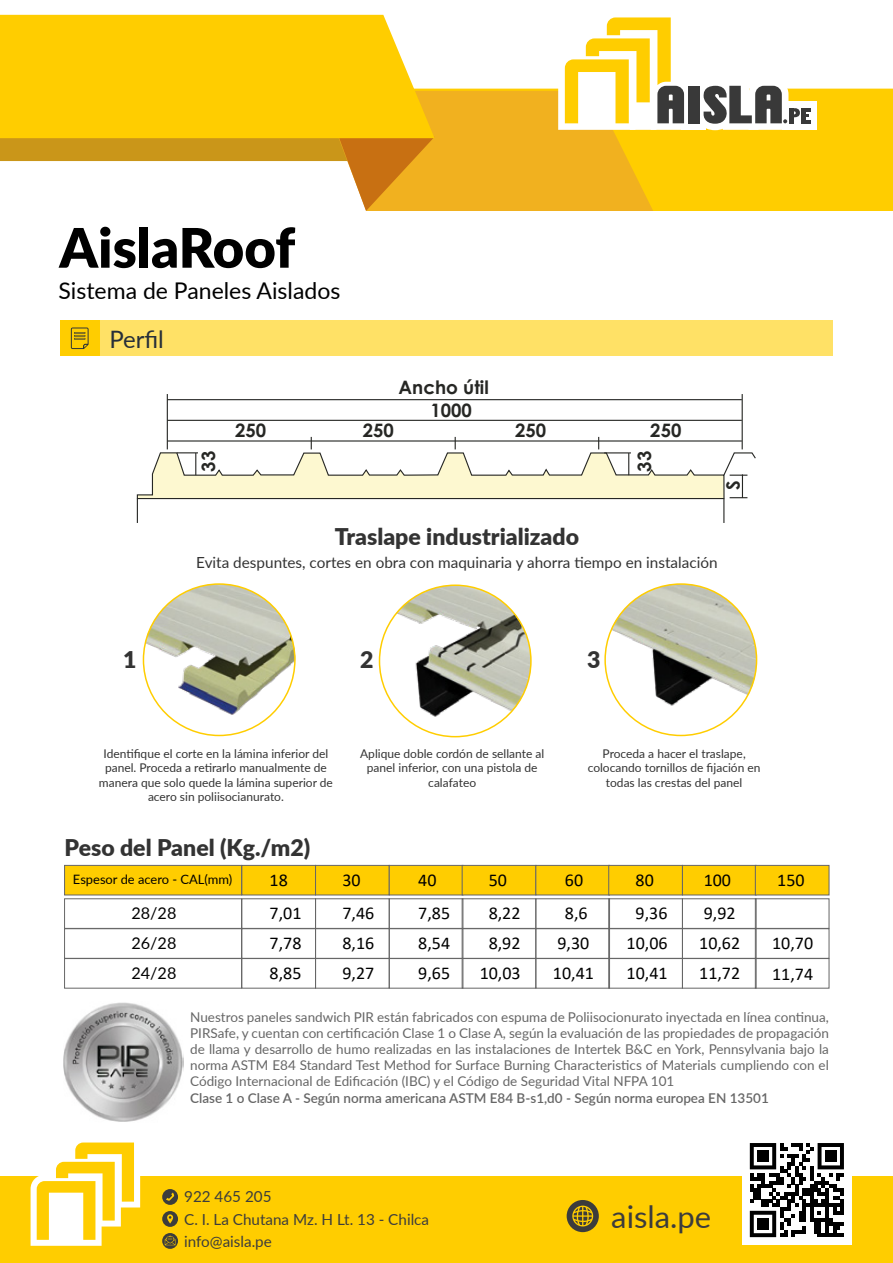
<style>
.page{position:relative;width:893px;height:1263px;background:#fff}
.page>*{position:absolute;margin:0;border:0;box-sizing:border-box;transform-origin:0 0}
.t1{font:900 54.6px "Lato";color:#000}
.t2{font:30.9px "Lato";color:#3c3c3c}
.t3{font:24px "Lato";color:#272f39}
.t4{font:900 22.95px "Lato";color:#333}
.t5{font:22.95px "Lato";color:#000}
.t6{font:700 18.45px/22.5px "Century Gothic";color:#262724}
.t7{font:18px "Calibri";color:#000}
.t8{font:16.2px "Lato";color:#000}
.t9{font:15.3px "Lato";color:#333}
.t10{font:15.3px/22.4px "Lato";color:#3c3c3c}
.t11{font:13.5px/16.2px "Lato";color:#666;text-align:justify}
.t12{font:600 13.5px "Lato";color:#666}
.t13{font:12.9px "Lato";color:#000}
.t14{font:12px/14.4px "Lato";color:#333;text-align:center}
</style>
<div class="page">
<div style="left:435px;top:89px;width:458px;height:122px;background:#ffcd00"></div>
<svg style="left:435px;top:91px;width:218px;height:120px;background:#f2b31c"></svg>
<div style="left:0;top:15px;width:435px;height:122px;background:#ffcd00"></div>
<svg style="left:0;top:137px;width:435px;height:74px"></svg>
<div style="left:681px;top:79px;width:25px;height:51px;background:#fff"></div>
<div style="left:798px;top:101px;width:19px;height:17px;background:#fff"></div>
<div style="left:798px;top:113px;width:19px;height:17px;background:#fff"></div>
<div style="left:688px;top:86px;width:11px;height:37px;background:#393939"></div>
<svg style="left:558px;top:17px;width:133px;height:113px"></svg>
<svg style="left:697px;top:85px;width:113px;height:45px"></svg>
<div style="left:60px;top:320px;width:40px;height:36px;background:#ffcd00"></div>
<div style="left:99px;top:320px;width:734px;height:36px;background:#ffe166"></div>
<svg style="left:71px;top:327px;width:18px;height:22px"></svg>
<hr style="left:167px;top:394px;width:1px;height:55px;background:#262724">
<hr style="left:742px;top:394px;width:1px;height:55px;background:#262724">
<hr style="left:167px;top:399px;width:575px;height:1px;background:#262724">
<hr style="left:167px;top:420px;width:575px;height:1px;background:#262724">
<svg style="left:136px;top:437px;width:620px;height:86px"></svg>
<div style="left:64px;top:865px;width:178px;height:30px;background:#ffcd00;border:1px solid #666"></div>
<div style="left:241px;top:865px;width:75px;height:30px;background:#ffcd00;border:1px solid #666"></div>
<div style="left:315px;top:865px;width:75px;height:30px;background:#ffcd00;border:1px solid #666"></div>
<div style="left:389px;top:865px;width:74px;height:30px;background:#ffcd00;border:1px solid #666"></div>
<div style="left:462px;top:865px;width:74px;height:30px;background:#ffcd00;border:1px solid #666"></div>
<div style="left:535px;top:865px;width:75px;height:30px;background:#ffcd00;border:1px solid #666"></div>
<div style="left:608px;top:865px;width:75px;height:30px;background:#ffcd00;border:1px solid #666"></div>
<div style="left:682px;top:865px;width:74px;height:30px;background:#ffcd00;border:1px solid #666"></div>
<div style="left:755px;top:865px;width:74px;height:30px;background:#ffcd00;border:1px solid #666"></div>
<div style="left:64px;top:898px;width:178px;height:31px;border:1px solid #666"></div>
<div style="left:241px;top:898px;width:75px;height:31px;border:1px solid #666"></div>
<div style="left:315px;top:898px;width:75px;height:31px;border:1px solid #666"></div>
<div style="left:389px;top:898px;width:74px;height:31px;border:1px solid #666"></div>
<div style="left:462px;top:898px;width:74px;height:31px;border:1px solid #666"></div>
<div style="left:535px;top:898px;width:75px;height:31px;border:1px solid #666"></div>
<div style="left:608px;top:898px;width:75px;height:31px;border:1px solid #666"></div>
<div style="left:682px;top:898px;width:74px;height:31px;border:1px solid #666"></div>
<div style="left:755px;top:898px;width:74px;height:31px;border:1px solid #666"></div>
<div style="left:64px;top:928px;width:178px;height:31px;border:1px solid #666"></div>
<div style="left:241px;top:928px;width:75px;height:31px;border:1px solid #666"></div>
<div style="left:315px;top:928px;width:75px;height:31px;border:1px solid #666"></div>
<div style="left:389px;top:928px;width:74px;height:31px;border:1px solid #666"></div>
<div style="left:462px;top:928px;width:74px;height:31px;border:1px solid #666"></div>
<div style="left:535px;top:928px;width:75px;height:31px;border:1px solid #666"></div>
<div style="left:608px;top:928px;width:75px;height:31px;border:1px solid #666"></div>
<div style="left:682px;top:928px;width:74px;height:31px;border:1px solid #666"></div>
<div style="left:755px;top:928px;width:74px;height:31px;border:1px solid #666"></div>
<div style="left:64px;top:958px;width:178px;height:30px;border:1px solid #666"></div>
<div style="left:241px;top:958px;width:75px;height:30px;border:1px solid #666"></div>
<div style="left:315px;top:958px;width:75px;height:30px;border:1px solid #666"></div>
<div style="left:389px;top:958px;width:74px;height:30px;border:1px solid #666"></div>
<div style="left:462px;top:958px;width:74px;height:30px;border:1px solid #666"></div>
<div style="left:535px;top:958px;width:75px;height:30px;border:1px solid #666"></div>
<div style="left:608px;top:958px;width:75px;height:30px;border:1px solid #666"></div>
<div style="left:682px;top:958px;width:74px;height:30px;border:1px solid #666"></div>
<div style="left:755px;top:958px;width:74px;height:30px;border:1px solid #666"></div>
<img style="left:143px;top:585px;width:151px;height:145px">
<img style="left:393px;top:587px;width:137px;height:132px">
<img style="left:606px;top:584px;width:151px;height:140px">
<div style="left:1px;top:1176px;width:892px;height:87px;background:#ffcd00"></div>
<svg style="left:567px;top:1200px;width:32px;height:32px"></svg>
<svg style="left:162px;top:1189px;width:16px;height:16px"></svg>
<svg style="left:162px;top:1211px;width:16px;height:16px"></svg>
<svg style="left:31px;top:1142px;width:109px;height:104px"></svg>
<svg style="left:162px;top:1233px;width:16px;height:16px"></svg>
<svg style="left:165px;top:1235px;width:10px;height:10px"></svg>
<div style="left:742px;top:1135px;width:109px;height:110px;background:#fff"></div>
<svg style="left:750px;top:1143px;width:94px;height:94px"></svg>
<div style="left:757px;top:1150px;width:12px;height:12px;background:#000"></div>
<div style="left:825px;top:1150px;width:11px;height:12px;background:#000"></div>
<div style="left:757px;top:1218px;width:12px;height:11px;background:#000"></div>
<img style="left:63px;top:1002px;width:120px;height:120px">
<h1 class="t1" style="left:59px;top:207px;width:237px">AislaRoof</h1>
<h3 class="t5" style="left:59px;top:274px;width:283px">Sistema de Paneles Aislados</h3>
<h3 class="t3" style="left:109px;top:322px;width:56px">Perfil</h3>
<h3 class="t6" style="left:430px;top:375px;width:60px;text-indent:-32px">Ancho útil<br>1000</h3>
<h3 class="t6" style="left:235px;top:419px;width:33px">250</h3>
<h3 class="t6" style="left:363px;top:419px;width:33px">250</h3>
<h3 class="t6" style="left:515px;top:419px;width:33px">250</h3>
<h3 class="t6" style="left:650px;top:419px;width:33px">250</h3>
<h3 class="t6" style="left:196px;top:472px;width:22px;rotate:-90deg">33</h3>
<h3 class="t6" style="left:632px;top:472px;width:22px;rotate:-90deg">33</h3>
<h3 class="t6" style="left:721px;top:490px;width:11px;rotate:-90deg">S</h3>
<h3 class="t4" style="left:335px;top:520px;width:246px">Traslape industrializado</h3>
<p class="t9" style="left:196px;top:552px;width:523px">Evita despuntes, cortes en obra con maquinaria y ahorra tiempo en instalación</p>
<h3 class="t4" style="left:123px;top:642px;width:15px">1</h3>
<h3 class="t4" style="left:360px;top:642px;width:15px">2</h3>
<h3 class="t4" style="left:587px;top:642px;width:15px">3</h3>
<p class="t14" style="left:99px;top:746px;width:235px">Identifique el corte en la lámina inferior del panel. Proceda a retirarlo manualmente de manera que solo quede la lámina superior de acero sin poliisocianurato.</p>
<p class="t14" style="left:360px;top:746px;width:186px">Aplique doble cordón de sellante al panel inferior, con una pistola de calafateo</p>
<p class="t14" style="left:588px;top:746px;width:174px">Proceda a hacer el traslape, colocando tornillos de fijación en todas las crestas del panel</p>
<h3 class="t4" style="left:65px;top:830px;width:247px">Peso del Panel (Kg./m2)</h3>
<p class="t13" style="left:73px;top:870px;width:161px">Espesor de acero - CAL(mm)</p>
<h3 class="t7" style="left:270px;top:867px;width:20px">18</h3>
<h3 class="t7" style="left:342px;top:867px;width:20px">30</h3>
<h3 class="t7" style="left:418px;top:867px;width:20px">40</h3>
<h3 class="t7" style="left:489px;top:867px;width:20px">50</h3>
<h3 class="t7" style="left:565px;top:867px;width:20px">60</h3>
<h3 class="t7" style="left:636px;top:867px;width:20px">80</h3>
<h3 class="t7" style="left:704px;top:867px;width:29px">100</h3>
<h3 class="t7" style="left:777px;top:867px;width:29px">150</h3>
<p class="t8" style="left:131px;top:902px;width:46px">28/28</p>
<h3 class="t7" style="left:270px;top:901px;width:33px">7,01</h3>
<h3 class="t7" style="left:342px;top:901px;width:33px">7,46</h3>
<h3 class="t7" style="left:418px;top:901px;width:33px">7,85</h3>
<h3 class="t7" style="left:489px;top:901px;width:33px">8,22</h3>
<h3 class="t7" style="left:565px;top:901px;width:24px">8,6</h3>
<h3 class="t7" style="left:636px;top:901px;width:33px">9,36</h3>
<h3 class="t7" style="left:704px;top:901px;width:33px">9,92</h3>
<p class="t8" style="left:131px;top:932px;width:46px">26/28</p>
<h3 class="t7" style="left:270px;top:931px;width:33px">7,78</h3>
<h3 class="t7" style="left:342px;top:931px;width:33px">8,16</h3>
<h3 class="t7" style="left:418px;top:931px;width:33px">8,54</h3>
<h3 class="t7" style="left:489px;top:931px;width:33px">8,92</h3>
<h3 class="t7" style="left:557px;top:931px;width:33px">9,30</h3>
<h3 class="t7" style="left:627px;top:931px;width:43px">10,06</h3>
<h3 class="t7" style="left:699px;top:931px;width:43px">10,62</h3>
<h3 class="t7" style="left:772px;top:931px;width:43px">10,70</h3>
<p class="t8" style="left:131px;top:961px;width:46px">24/28</p>
<h3 class="t7" style="left:270px;top:960px;width:33px">8,85</h3>
<h3 class="t7" style="left:342px;top:960px;width:33px">9,27</h3>
<h3 class="t7" style="left:418px;top:960px;width:33px">9,65</h3>
<h3 class="t7" style="left:480px;top:960px;width:43px">10,03</h3>
<h3 class="t7" style="left:553px;top:960px;width:43px">10,41</h3>
<h3 class="t7" style="left:627px;top:960px;width:43px">10,41</h3>
<h3 class="t7" style="left:699px;top:960px;width:43px">11,72</h3>
<h3 class="t7" style="left:772px;top:962px;width:43px">11,74</h3>
<p class="t11" style="left:190px;top:1008px;width:640px">Nuestros paneles sandwich PIR están fabricados con espuma de Poliisocionurato inyectada en línea continua, PIRSafe, y cuentan con certificación Clase 1 o Clase A, según la evaluación de las propiedades de propagación de llama y desarrollo de humo realizadas en las instalaciones de Intertek B&amp;C en York, Pennsylvania bajo la norma ASTM E84 Standard Test Method for Surface Burning Characteristics of Materials cumpliendo con el Código Internacional de Edificación (IBC) y el Código de Seguridad Vital NFPA 101</p>
<p class="t12" style="left:190px;top:1088px;width:580px">Clase 1 o Clase A - Según norma americana ASTM E84 B-s1,d0 - Según norma europea EN 13501</p>
<p class="t10" style="left:184px;top:1185px;width:246px">922 465 205<br>C. I. La Chutana Mz. H Lt. 13 - Chilca info@aisla.pe</p>
<h2 class="t2" style="left:611px;top:1195px;width:101px">aisla.pe</h2>
</div>
